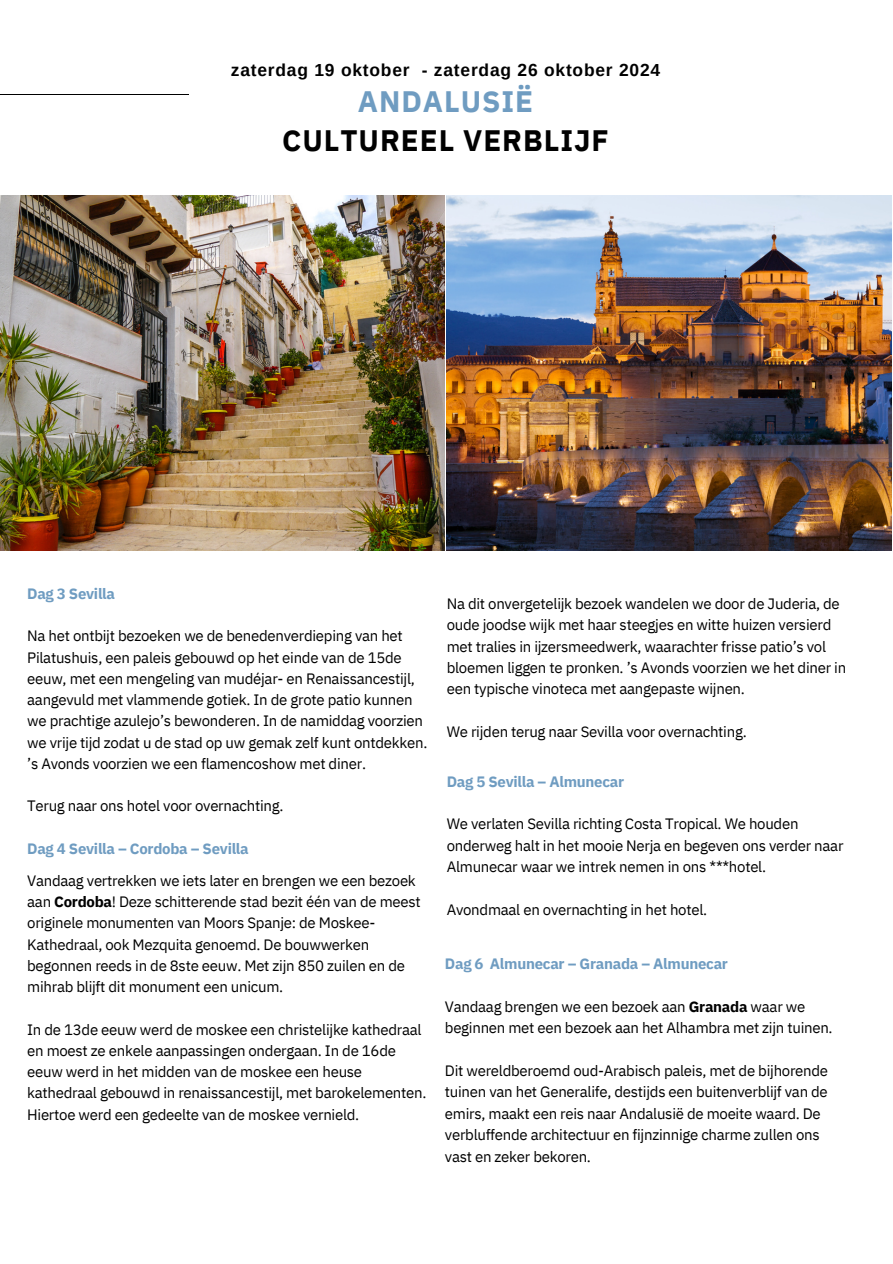
<style>
.page{position:relative;width:893px;height:1264px;background:#fff}
.page>*{position:absolute;margin:0;border:0;box-sizing:border-box;transform-origin:0 0}
.t1{font:700 29.55px "IBM Plex Sans";letter-spacing:.035em;color:#010101}
.t2{font:700 29.55px "IBM Plex Sans";letter-spacing:.035em;color:#6f9cc1}
.t3{font:700 17.4px "Arimo";letter-spacing:.045em;color:#010101}
.t4{font:15px/21.3px "IBM Plex Sans";letter-spacing:-.02em;color:#000}
.t5{font:700 15px "IBM Plex Sans";letter-spacing:-.02em;color:#6f9cc1}
.s1{font-weight:700}
</style>
<div class="page">
<img style="left:0;top:196px;width:891px;height:354px">
<hr style="left:0;top:94px;width:189px;height:1px;background:#000">
<p class="t3" style="left:231px;top:61px;width:431px">zaterdag 19 oktober - zaterdag 26 oktober 2024</p>
<p class="t2" style="left:358px;top:82px;width:177px">ANDALUSIË</p>
<p class="t1" style="left:282px;top:120px;width:328px">CULTUREEL VERBLIJF</p>
<p class="t5" style="left:27px;top:583px;width:89px">Dag 3 Sevilla</p>
<p class="t4" style="left:27px;top:625px;width:402px">Na het ontbijt bezoeken we de benedenverdieping van het Pilatushuis, een paleis gebouwd op het einde van de 15de eeuw, met een mengeling van mudéjar- en Renaissancestijl, aangevuld met vlammende gotiek. In de grote patio kunnen we prachtige azulejo’s bewonderen. In de namiddag voorzien we vrije tijd zodat u de stad op uw gemak zelf kunt ontdekken. ’s Avonds voorzien we een flamencoshow met diner.</p>
<p class="t4" style="left:27px;top:795px;width:258px">Terug naar ons hotel voor overnachting.</p>
<p class="t5" style="left:27px;top:838px;width:223px">Dag 4 Sevilla – Cordoba – Sevilla</p>
<p class="t4" style="left:27px;top:869px;width:395px">Vandaag vertrekken we iets later en brengen we een bezoek aan <span class="s1">Cordoba</span>! Deze schitterende stad bezit één van de meest originele monumenten van Moors Spanje: de Moskee-Kathedraal, ook Mezquita genoemd. De bouwwerken begonnen reeds in de 8ste eeuw. Met zijn 850 zuilen en de mihrab blijft dit monument een unicum.</p>
<p class="t4" style="left:27px;top:1018px;width:401px">In de 13de eeuw werd de moskee een christelijke kathedraal en moest ze enkele aanpassingen ondergaan. In de 16de eeuw werd in het midden van de moskee een heuse kathedraal gebouwd in renaissancestijl, met barokelementen.<br>Hiertoe werd een gedeelte van de moskee vernield.</p>
<p class="t4" style="left:446px;top:592px;width:401px">Na dit onvergetelijk bezoek wandelen we door de Juderia, de oude joodse wijk met haar steegjes en witte huizen versierd met tralies in ijzersmeedwerk, waarachter frisse patio’s vol bloemen liggen te pronken. ’s Avonds voorzien we het diner in een typische vinoteca met aangepaste wijnen.</p>
<p class="t4" style="left:446px;top:720px;width:301px">We rijden terug naar Sevilla voor overnachting.</p>
<p class="t5" style="left:446px;top:771px;width:179px">Dag 5 Sevilla – Almunecar</p>
<p class="t4" style="left:446px;top:813px;width:398px">We verlaten Sevilla richting Costa Tropical. We houden onderweg halt in het mooie Nerja en begeven ons verder naar<br>Almunecar waar we intrek nemen in ons ***hotel.</p>
<p class="t4" style="left:446px;top:898px;width:262px">Avondmaal en overnachting in het hotel.</p>
<p class="t5" style="left:445px;top:953px;width:284px">Dag 6 Almunecar – Granada – Almunecar</p>
<p class="t4" style="left:445px;top:995px;width:389px">Vandaag brengen we een bezoek aan <span class="s1">Granada</span> waar we beginnen met een bezoek aan het Alhambra met zijn tuinen.</p>
<p class="t4" style="left:445px;top:1059px;width:385px">Dit wereldberoemd oud-Arabisch paleis, met de bijhorende tuinen van het Generalife, destijds een buitenverblijf van de emirs, maakt een reis naar Andalusië de moeite waard. De verbluffende architectuur en fijnzinnige charme zullen ons</p>
<p class="t4" style="left:445px;top:1145px;width:148px">vast en zeker bekoren.</p>
</div>
